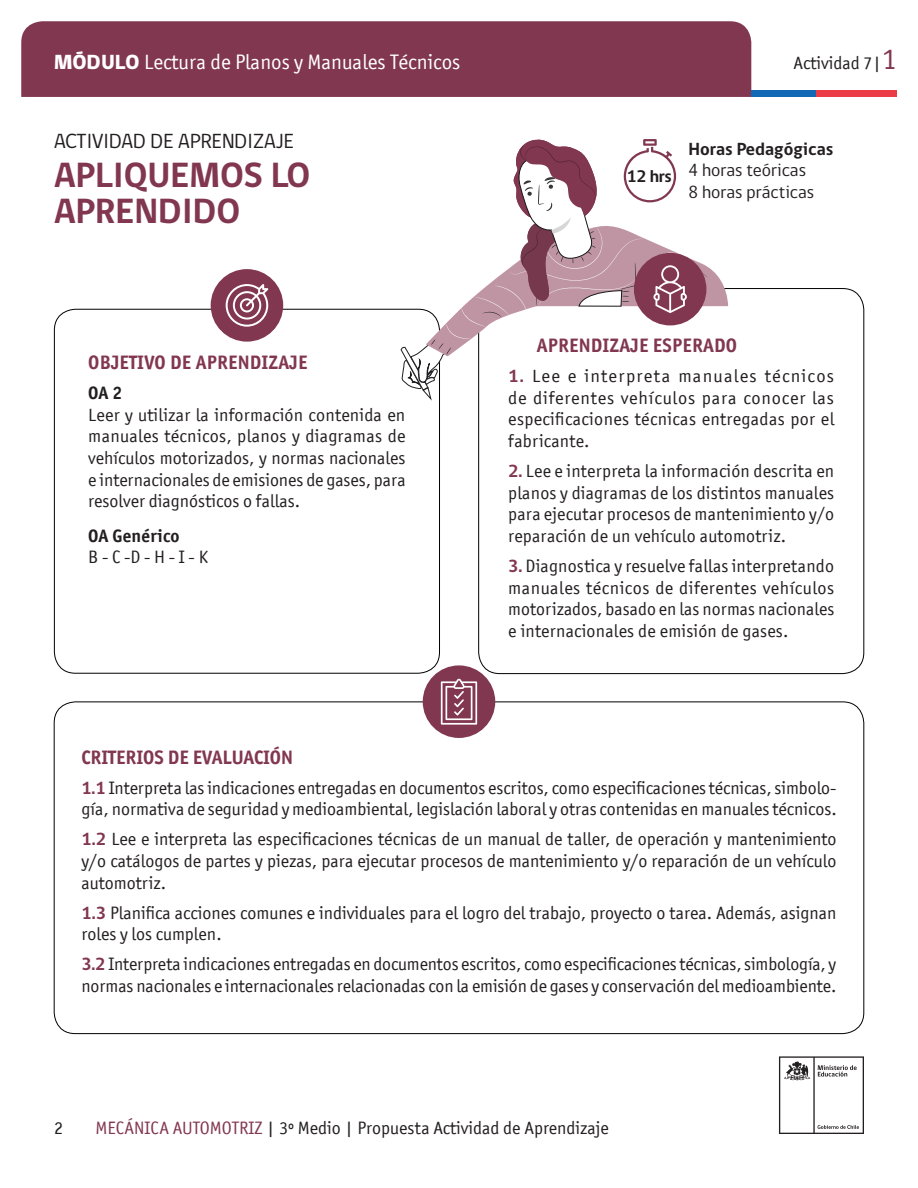
<style>
.page{position:relative;width:918px;height:1188px;background:#fff}
.page>*{position:absolute;margin:0;border:0;box-sizing:border-box;transform-origin:0 0}
.t1{font:700 36px/36px "gob CL";color:#823751}
.t2{font:21px "Officina San ITC";color:#fff}
.t3{font:21px "gob CL";color:#231f20}
.t4{font:700 19.5px "Officina San ITC";letter-spacing:.01em;color:#823751}
.t5{font:18px/21.6px "Officina San ITC";color:#231f20;text-align:justify}
.t6{font:18px "gob CL";color:#231f20}
.t7{font:700 18px "gob CL";color:#231f20}
.t8{font:700 18px "Officina San ITC";letter-spacing:.01em;color:#231f20}
.t9{font:700 17.25px "gob CL";color:#231f20}
.s1{font-family:"gob CL";font-weight:800}
.s2{font-size:30px;color:#823751}
.s3{font-family:"gob CL";font-weight:700;color:#823751}
.s4{color:#823751}
</style>
<div class="page">
<svg style="left:779px;top:1056px;width:85px;height:78px"></svg>
<div style="left:21px;top:21px;width:730px;height:76px;background:#823751"></div>
<div style="left:751px;top:90px;width:65px;height:7px;background:#0f69b4"></div>
<div style="left:816px;top:90px;width:81px;height:7px;background:#eb3c46"></div>
<div style="left:211px;top:269px;width:72px;height:73px;background:#823751;border-radius:50%"></div>
<svg style="left:226px;top:284px;width:42px;height:43px"></svg>
<div style="left:423px;top:665px;width:72px;height:73px;background:#823751;border-radius:50%"></div>
<svg style="left:441px;top:679px;width:36px;height:46px"></svg>
<svg style="left:400px;top:139px;width:328px;height:265px"></svg>
<p class="t2" style="left:54px;top:50px;width:408px"><span class="s1">MÓDULO</span> Lectura de Planos y Manuales Técnicos</p>
<p class="t3" style="left:54px;top:127px;width:241px">ACTIVIDAD DE APRENDIZAJE</p>
<p class="t1" style="left:54px;top:158px;width:258px">APLIQUEMOS LO<br>APRENDIDO</p>
<p class="t4" style="left:88px;top:350px;width:221px">OBJETIVO DE APRENDIZAJE</p>
<p class="t8" style="left:88px;top:382px;width:36px">OA 2</p>
<p class="t5" style="left:88px;top:404px;width:319px">Leer y utilizar la información contenida en manuales técnicos, planos y diagramas de vehículos motorizados, y normas nacionales e internacionales de emisiones de gases, para resolver diagnósticos o fallas.</p>
<p class="t8" style="left:88px;top:524px;width:93px">OA Genérico</p>
<p class="t5" style="left:88px;top:546px;width:121px">B - C -D - H - I - K</p>
<p class="t5" style="left:794px;top:52px;width:105px">Actividad 7|<span class="s2">1</span></p>
<p class="t9" style="left:627px;top:164px;width:46px">12 hrs</p>
<p class="t7" style="left:688px;top:136px;width:147px">Horas Pedagógicas</p>
<p class="t6" style="left:688px;top:158px;width:119px">4 horas teóricas</p>
<p class="t6" style="left:688px;top:180px;width:127px">8 horas prácticas</p>
<p class="t4" style="left:537px;top:333px;width:202px">APRENDIZAJE ESPERADO</p>
<p class="t5" style="left:508px;top:365px;width:328px"><span class="s3">1.</span> Lee e interpreta manuales técnicos de diferentes vehículos para conocer las especificaciones técnicas entregadas por el fabricante.</p>
<p class="t5" style="left:508px;top:460px;width:327px"><span class="s3">2.</span> Lee e interpreta la información descrita en planos y diagramas de los distintos manuales para ejecutar procesos de mantenimiento y/o reparación de un vehículo automotriz.</p>
<p class="t5" style="left:508px;top:555px;width:327px"><span class="s3">3.</span> Diagnostica y resuelve fallas interpretando manuales técnicos de diferentes vehículos motorizados, basado en las normas nacionales e internacionales de emisión de gases.</p>
<p class="t4" style="left:81px;top:745px;width:213px">CRITERIOS DE EVALUACIÓN</p>
<p class="t5" style="left:81px;top:777px;width:757px"><span class="s3">1.1</span> Interpreta las indicaciones entregadas en documentos escritos, como especificaciones técnicas, simbolo&shy;gía, normativa de seguridad y medioambiental, legislación laboral y otras contenidas en manuales técnicos.</p>
<p class="t5" style="left:81px;top:828px;width:757px"><span class="s3">1.2</span> Lee e interpreta las especificaciones técnicas de un manual de taller, de operación y mantenimiento y/o catálogos de partes y piezas, para ejecutar procesos de mantenimiento y/o reparación de un vehículo automotriz.</p>
<p class="t5" style="left:81px;top:902px;width:757px"><span class="s3">1.3</span> Planifica acciones comunes e individuales para el logro del trabajo, proyecto o tarea. Además, asignan roles y los cumplen.</p>
<p class="t5" style="left:81px;top:953px;width:756px"><span class="s3">3.2</span> Interpreta indicaciones entregadas en documentos escritos, como especificaciones técnicas, simbología, y normas nacionales e internacionales relacionadas con la emisión de gases y conservación del medioambiente.</p>
<p class="t5" style="left:54px;top:1117px;width:10px">2</p>
<p class="t5" style="left:95px;top:1117px;width:515px"><span class="s4">MECÁNICA AUTOMOTRIZ</span> | 3º Medio | Propuesta Actividad de Aprendizaje</p>
</div>
